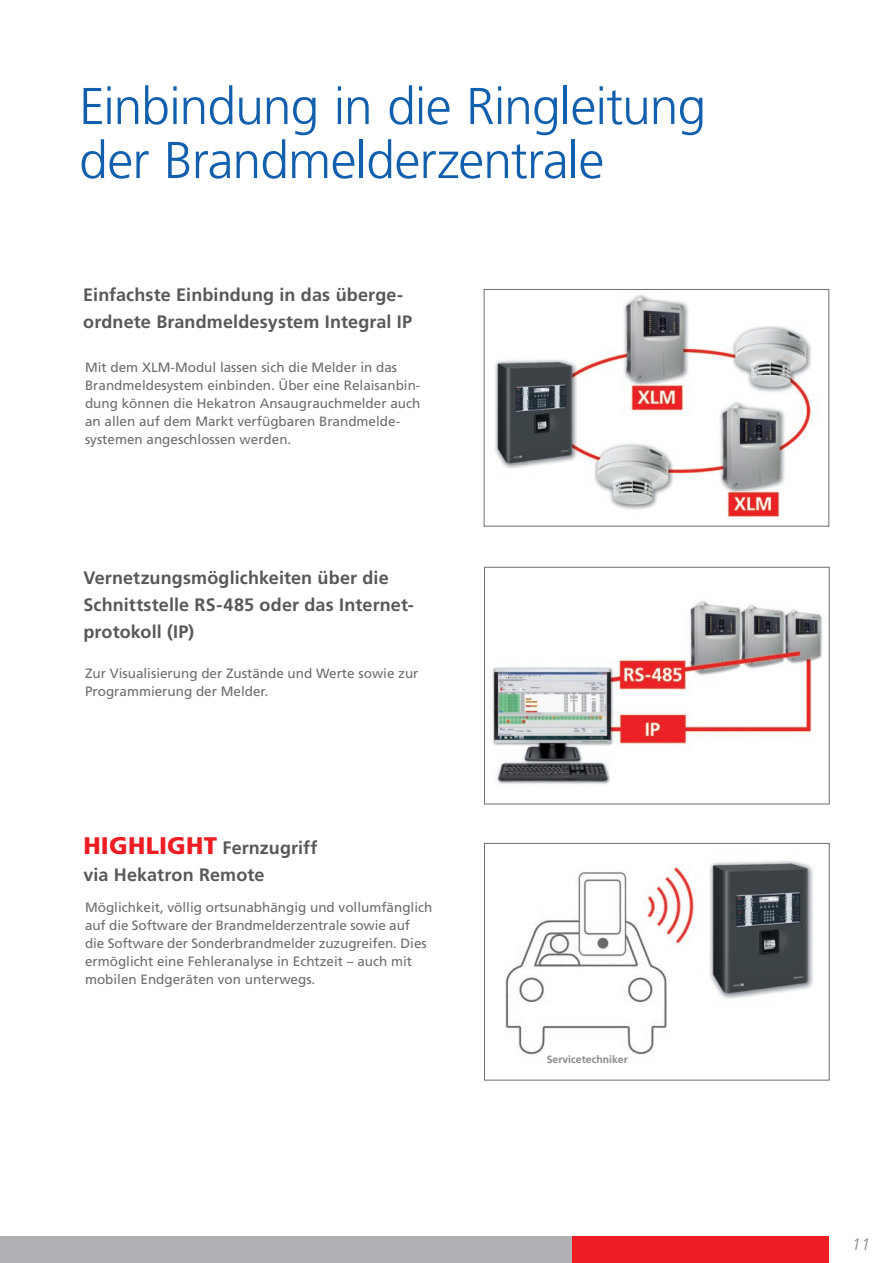
<style>
.page{position:relative;width:893px;height:1263px;background:#fff}
.page>*{position:absolute;margin:0;border:0;box-sizing:border-box;transform-origin:0 0}
.t1{font:300 51.75px/54px "Frutiger LT Std";letter-spacing:-.02em;color:#115fad}
.t2{font:700 18px/27px "Frutiger LT Std";letter-spacing:.01em;color:#57585a}
.t3{font:italic 300 16.5px "Frutiger LT Std";color:#808285}
.t4{font:13.5px/18px "Frutiger LT Std";color:#6c6d70}
.t5{font:700 10.5px "Frutiger LT Std";color:#87898c}
.s1{font-weight:900;font-size:24px;color:#ee1d23}
</style>
<div class="page">
<img style="left:505px;top:860px;width:308px;height:195px">
<div style="left:484px;top:843px;width:346px;height:237px;border:1px solid #6c6d70"></div>
<img style="left:494px;top:294px;width:318px;height:223px">
<div style="left:484px;top:289px;width:345px;height:237px;border:1px solid #6c6d70"></div>
<img style="left:492px;top:600px;width:331px;height:184px">
<div style="left:484px;top:567px;width:346px;height:237px;border:1px solid #6c6d70"></div>
<div style="left:538px;top:851px;width:41px;height:23px;background:#fff"></div>
<div style="left:532px;top:864px;width:41px;height:23px;background:#fff"></div>
<div style="left:0;top:1236px;width:807px;height:27px;background:#b0b1b5"></div>
<div style="left:572px;top:1236px;width:257px;height:27px;background:#ee1d23"></div>
<h1 class="t1" style="left:79px;top:80px;width:629px">Einbindung in die Ringleitung der Brandmelderzentrale</h1>
<h2 class="t2" style="left:83px;top:282px;width:330px">Einfachste Einbindung in das überge&shy;ordnete Brandmeldesystem Integral IP</h2>
<p class="t4" style="left:85px;top:358px;width:337px">Mit dem XLM-Modul lassen sich die Melder in das Brandmeldesystem einbinden. Über eine Relaisanbin&shy;dung können die Hekatron Ansaugrauchmelder auch an allen auf dem Markt verfügbaren Brandmelde&shy;systemen angeschlossen werden.</p>
<h2 class="t2" style="left:83px;top:564px;width:332px">Vernetzungsmöglichkeiten über die<br>Schnittstelle RS-485 oder das Internet&shy;protokoll (IP)</h2>
<p class="t4" style="left:85px;top:664px;width:335px">Zur Visualisierung der Zustände und Werte sowie zur<br>Programmierung der Melder.</p>
<h2 class="t2" style="left:83px;top:834px;width:236px"><span class="s1">HIGHLIGHT</span> Fernzugriff via Hekatron Remote</h2>
<p class="t4" style="left:85px;top:898px;width:349px">Möglichkeit, völlig ortsunabhängig und vollumfänglich auf die Software der Brandmelderzentrale sowie auf die Software der Sonderbrandmelder zuzugreifen. Dies ermöglicht eine Fehleranalyse in Echtzeit – auch mit mobilen Endgeräten von unterwegs.</p>
<p class="t5" style="left:547px;top:1053px;width:83px">Servicetechniker</p>
<p class="t3" style="left:852px;top:1235px;width:20px">11</p>
</div>
